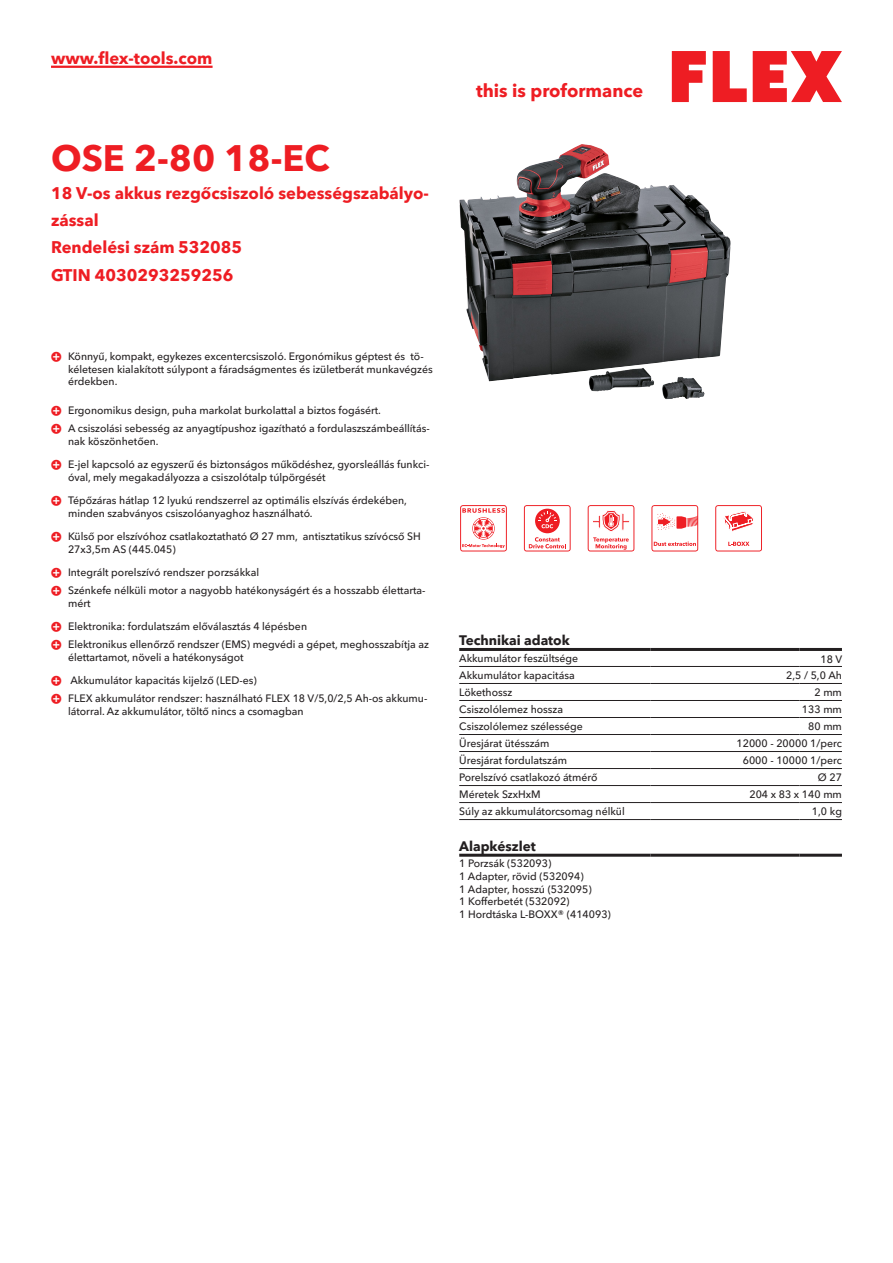
<style>
.page{position:relative;width:893px;height:1263px;background:#fff}
.page>*{position:absolute;margin:0;border:0;box-sizing:border-box;transform-origin:0 0}
.CB_AF_Product-name{font:700 36px "Avenir Next W1 G";color:#ee1d23}
.t1{font:700 18px "Avenir Next W1 G";color:#ee1d23}
.CB_AF_Product-short{font:700 16.5px/27px "Avenir Next W1 G";color:#ee1d23}
.CB_AF_Order-number{font:700 16.5px "Avenir Next W1 G";color:#ee1d23}
.CB_AF_Table-headline{font:700 13.5px "Avenir Next W1 G";color:#231f20}
.CB_AF_Table-specific{font:500 10.5px/12.6px "Avenir Next W1 G";color:#231f20}
</style>
<div class="page">
<svg style="left:672px;top:51px;width:34px;height:51px"></svg>
<svg style="left:713px;top:51px;width:34px;height:51px"></svg>
<svg style="left:753px;top:51px;width:89px;height:51px"></svg>
<hr style="left:51px;top:66px;width:162px;height:2px;background:#ee1d23">
<img style="left:459px;top:144px;width:271px;height:255px">
<hr style="left:459px;top:666px;width:192px;height:1px;background:#231f20">
<hr style="left:651px;top:666px;width:148px;height:1px;background:#231f20">
<hr style="left:799px;top:666px;width:43px;height:1px;background:#231f20">
<hr style="left:459px;top:683px;width:192px;height:1px;background:#231f20">
<hr style="left:651px;top:683px;width:148px;height:1px;background:#231f20">
<hr style="left:799px;top:683px;width:43px;height:1px;background:#231f20">
<hr style="left:459px;top:700px;width:192px;height:1px;background:#231f20">
<hr style="left:651px;top:700px;width:148px;height:1px;background:#231f20">
<hr style="left:799px;top:700px;width:43px;height:1px;background:#231f20">
<hr style="left:459px;top:717px;width:192px;height:1px;background:#231f20">
<hr style="left:651px;top:717px;width:148px;height:1px;background:#231f20">
<hr style="left:799px;top:717px;width:43px;height:1px;background:#231f20">
<hr style="left:459px;top:734px;width:192px;height:1px;background:#231f20">
<hr style="left:651px;top:734px;width:148px;height:1px;background:#231f20">
<hr style="left:799px;top:734px;width:43px;height:1px;background:#231f20">
<hr style="left:459px;top:751px;width:192px;height:1px;background:#231f20">
<hr style="left:651px;top:751px;width:148px;height:1px;background:#231f20">
<hr style="left:799px;top:751px;width:43px;height:1px;background:#231f20">
<hr style="left:459px;top:768px;width:192px;height:1px;background:#231f20">
<hr style="left:651px;top:768px;width:148px;height:1px;background:#231f20">
<hr style="left:799px;top:768px;width:43px;height:1px;background:#231f20">
<hr style="left:459px;top:785px;width:192px;height:1px;background:#231f20">
<hr style="left:651px;top:785px;width:148px;height:1px;background:#231f20">
<hr style="left:799px;top:785px;width:43px;height:1px;background:#231f20">
<hr style="left:459px;top:802px;width:192px;height:1px;background:#231f20">
<hr style="left:651px;top:802px;width:148px;height:1px;background:#231f20">
<hr style="left:799px;top:802px;width:43px;height:1px;background:#231f20">
<hr style="left:459px;top:819px;width:192px;height:1px;background:#231f20">
<hr style="left:651px;top:819px;width:148px;height:1px;background:#231f20">
<hr style="left:799px;top:819px;width:43px;height:1px;background:#231f20">
<hr style="left:459px;top:648px;width:192px;height:3px;background:#231f20">
<hr style="left:651px;top:648px;width:148px;height:3px;background:#231f20">
<hr style="left:799px;top:648px;width:43px;height:3px;background:#231f20">
<hr style="left:459px;top:854px;width:192px;height:3px;background:#231f20">
<hr style="left:651px;top:854px;width:148px;height:3px;background:#231f20">
<hr style="left:799px;top:854px;width:43px;height:3px;background:#231f20">
<svg style="left:460px;top:505px;width:47px;height:46px"></svg>
<svg style="left:524px;top:505px;width:47px;height:46px"></svg>
<svg style="left:588px;top:505px;width:46px;height:46px"></svg>
<svg style="left:651px;top:505px;width:47px;height:46px"></svg>
<svg style="left:715px;top:505px;width:47px;height:46px"></svg>
<h3 class="CB_AF_Product-short" style="left:51px;top:43px;width:163px">www.flex-tools.com</h3>
<p class="CB_AF_Product-name" style="left:51px;top:130px;width:280px">OSE 2-80 18-EC</p>
<p class="CB_AF_Product-short" style="left:51px;top:178px;width:379px">18 V-os akkus rezgőcsiszoló sebességszabályo&shy;zással</p>
<p class="CB_AF_Order-number" style="left:51px;top:234px;width:193px">Rendelési szám 532085</p>
<p class="CB_AF_Order-number" style="left:51px;top:262px;width:184px">GTIN 4030293259256</p>
<h2 class="t1" style="left:476px;top:77px;width:169px">this is proformance</h2>
<p class="CB_AF_Table-specific" style="left:68px;top:349px;width:366px">Könnyű, kompakt, egykezes excentercsiszoló. Ergonómikus géptest és tö&shy;kéletesen kialakított súlypont a fáradságmentes és izületberát munkavégzés érdekben.</p>
<p class="CB_AF_Table-specific" style="left:68px;top:403px;width:314px">Ergonomikus design, puha markolat burkolattal a biztos fogásért.</p>
<p class="CB_AF_Table-specific" style="left:68px;top:421px;width:363px">A csiszolási sebesség az anyagtípushoz igazítható a fordulaszszámbeállítás&shy;nak köszönhetően.</p>
<p class="CB_AF_Table-specific" style="left:68px;top:457px;width:363px">E-jel kapcsoló az egyszerű és biztonságos működéshez, gyorsleállás funkci&shy;óval, mely megakadályozza a csiszolótalp túlpörgését</p>
<p class="CB_AF_Table-specific" style="left:68px;top:493px;width:340px">Tépőzáras hátlap 12 lyukú rendszerrel az optimális elszívás érdekében, minden szabványos csiszolóanyaghoz használható.</p>
<p class="CB_AF_Table-specific" style="left:68px;top:529px;width:354px">Külső por elszívóhoz csatlakoztatható Ø 27 mm, antisztatikus szívócső SH<br>27x3,5m AS (445.045)</p>
<p class="CB_AF_Table-specific" style="left:68px;top:565px;width:193px">Integrált porelszívó rendszer porzsákkal</p>
<p class="CB_AF_Table-specific" style="left:68px;top:583px;width:359px">Szénkefe nélküli motor a nagyobb hatékonyságért és a hosszabb élettarta&shy;mért</p>
<p class="CB_AF_Table-specific" style="left:68px;top:619px;width:241px">Elektronika: fordulatszám előválasztás 4 lépésben</p>
<p class="CB_AF_Table-specific" style="left:68px;top:637px;width:362px">Elektronikus ellenőrző rendszer (EMS) megvédi a gépet, meghosszabítja az élettartamot, növeli a hatékonyságot</p>
<p class="CB_AF_Table-specific" style="left:70px;top:673px;width:188px">Akkumulátor kapacitás kijelző (LED-es)</p>
<p class="CB_AF_Table-specific" style="left:68px;top:691px;width:361px">FLEX akkumulátor rendszer: használható FLEX 18 V/5,0/2,5 Ah-os akkumu&shy;látorral. Az akkumulátor, töltő nincs a csomagban</p>
<p class="CB_AF_Table-headline" style="left:459px;top:630px;width:112px">Technikai adatok</p>
<p class="CB_AF_Table-specific" style="left:459px;top:651px;width:120px">Akkumulátor feszültsége</p>
<p class="CB_AF_Table-specific" style="left:820px;top:652px;width:23px">18 V</p>
<p class="CB_AF_Table-specific" style="left:459px;top:668px;width:117px">Akkumulátor kapacitása</p>
<p class="CB_AF_Table-specific" style="left:786px;top:668px;width:57px">2,5 / 5,0 Ah</p>
<p class="CB_AF_Table-specific" style="left:459px;top:685px;width:55px">Lökethossz</p>
<p class="CB_AF_Table-specific" style="left:814px;top:685px;width:29px">2 mm</p>
<p class="CB_AF_Table-specific" style="left:459px;top:702px;width:105px">Csiszolólemez hossza</p>
<p class="CB_AF_Table-specific" style="left:802px;top:702px;width:41px">133 mm</p>
<p class="CB_AF_Table-specific" style="left:459px;top:719px;width:125px">Csiszolólemez szélessége</p>
<p class="CB_AF_Table-specific" style="left:808px;top:719px;width:35px">80 mm</p>
<p class="CB_AF_Table-specific" style="left:459px;top:736px;width:92px">Üresjárat ütésszám</p>
<p class="CB_AF_Table-specific" style="left:736px;top:736px;width:107px">12000 - 20000 1/perc</p>
<p class="CB_AF_Table-specific" style="left:459px;top:753px;width:109px">Üresjárat fordulatszám</p>
<p class="CB_AF_Table-specific" style="left:743px;top:753px;width:101px">6000 - 10000 1/perc</p>
<p class="CB_AF_Table-specific" style="left:459px;top:770px;width:140px">Porelszívó csatlakozó átmérő</p>
<p class="CB_AF_Table-specific" style="left:818px;top:770px;width:26px">Ø 27</p>
<p class="CB_AF_Table-specific" style="left:459px;top:787px;width:83px">Méretek SzxHxM</p>
<p class="CB_AF_Table-specific" style="left:749px;top:787px;width:94px">204 x 83 x 140 mm</p>
<p class="CB_AF_Table-specific" style="left:459px;top:804px;width:167px">Súly az akkumulátorcsomag nélkül</p>
<p class="CB_AF_Table-specific" style="left:812px;top:804px;width:32px">1,0 kg</p>
<p class="CB_AF_Table-headline" style="left:459px;top:835px;width:78px">Alapkészlet</p>
<p class="CB_AF_Table-specific" style="left:459px;top:856px;width:153px">1 Porzsák (532093)<br>1 Adapter, rövid (532094)<br>1 Adapter, hosszú (532095)<br>1 Kofferbetét (532092)<br>1 Hordtáska L-BOXX® (414093)</p>
</div>
